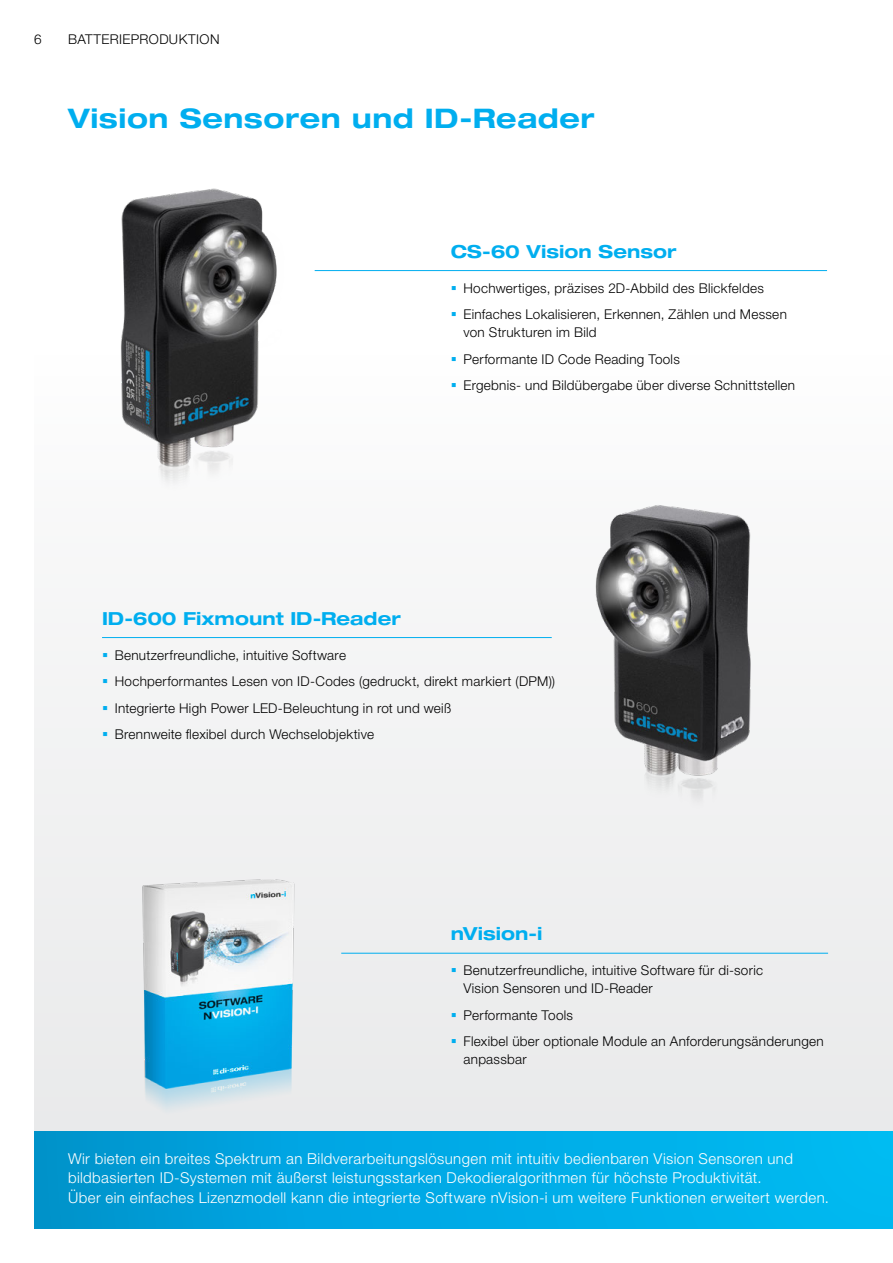
<style>
.page{position:relative;width:893px;height:1263px;background:#fff}
.page>*{position:absolute;margin:0;border:0;box-sizing:border-box;transform-origin:0 0}
.t1{font:700 expanded 27px "Helvetica Neue LTW1 G";letter-spacing:.02em;color:#00aeef}
.t2{font:700 expanded 18px "Helvetica Neue LTW1 G";color:#00aeef}
.t3{font:300 15px/19.5px "Helvetica Neue LTW1 G";letter-spacing:.025em;color:#fff}
.t4{font:300 13.5px/26.5px "Helvetica Neue LTW1 G";letter-spacing:.02em;color:#000}
</style>
<div class="page">
<div style="left:34px;top:340px;width:859px;height:889px;background:#f2f2f3"></div>
<div style="left:34px;top:1131px;width:859px;height:98px;background:linear-gradient(to right,#0097d3,#00bcf5)"></div>
<hr style="left:315px;top:270px;width:512px;height:1px;background:#00aeef">
<hr style="left:102px;top:637px;width:450px;height:1px;background:#00aeef">
<hr style="left:341px;top:953px;width:487px;height:1px;background:#00aeef">
<img style="left:88px;top:188px;width:227px;height:289px">
<img style="left:595px;top:505px;width:156px;height:294px">
<img style="left:142px;top:879px;width:153px;height:235px">
<svg style="left:452px;top:357px;width:4px;height:4px"></svg>
<svg style="left:452px;top:383px;width:4px;height:4px"></svg>
<p class="t4" style="left:34px;top:26px;width:9px">6</p>
<p class="t4" style="left:68px;top:26px;width:153px">BATTERIEPRODUKTION</p>
<h1 class="t1" style="left:68px;top:100px;width:528px">Vision Sensoren und ID-Reader</h1>
<h2 class="t2" style="left:451px;top:239px;width:227px">CS-60 Vision Sensor</h2>
<p class="t4" style="left:463px;top:275px;width:325px">Hochwertiges, präzises 2D-Abbild des Blickfeldes<br>Einfaches Lokalisieren, Erkennen, Zählen und Messen</p>
<p class="t4" style="left:463px;top:319px;width:333px">von Strukturen im Bild<br>Performante ID Code Reading Tools<br>Ergebnis- und Bildübergabe über diverse Schnittstellen</p>
<h2 class="t2" style="left:102px;top:606px;width:300px">ID-600 Fixmount ID-Reader</h2>
<p class="t4" style="left:115px;top:642px;width:442px">Benutzerfreundliche, intuitive Software<br>Hochperformantes Lesen von ID-Codes (gedruckt, direkt markiert (DPM))<br>Integrierte High Power LED-Beleuchtung in rot und weiß<br>Brennweite flexibel durch Wechselobjektive</p>
<h2 class="t2" style="left:451px;top:922px;width:93px">nVision-i</h2>
<p class="t4" style="left:463px;top:961px;width:301px;line-height:18px">Benutzerfreundliche, intuitive Software für di-soric<br>Vision Sensoren und ID-Reader</p>
<p class="t4" style="left:463px;top:1002px;width:362px">Performante Tools<br>Flexibel über optionale Module an Anforderungsänderungen</p>
<p class="t4" style="left:463px;top:1046px;width:65px">anpassbar</p>
<p class="t3" style="left:68px;top:1149px;width:762px">Wir bieten ein breites Spektrum an Bildverarbeitungslösungen mit intuitiv bedienbaren Vision Sensoren und bildbasierten ID-Systemen mit äußerst leistungsstarken Dekodieralgorithmen für höchste Produktivität.<br>Über ein einfaches Lizenzmodell kann die integrierte Software nVision-i um weitere Funktionen erweitert werden.</p>
</div>
